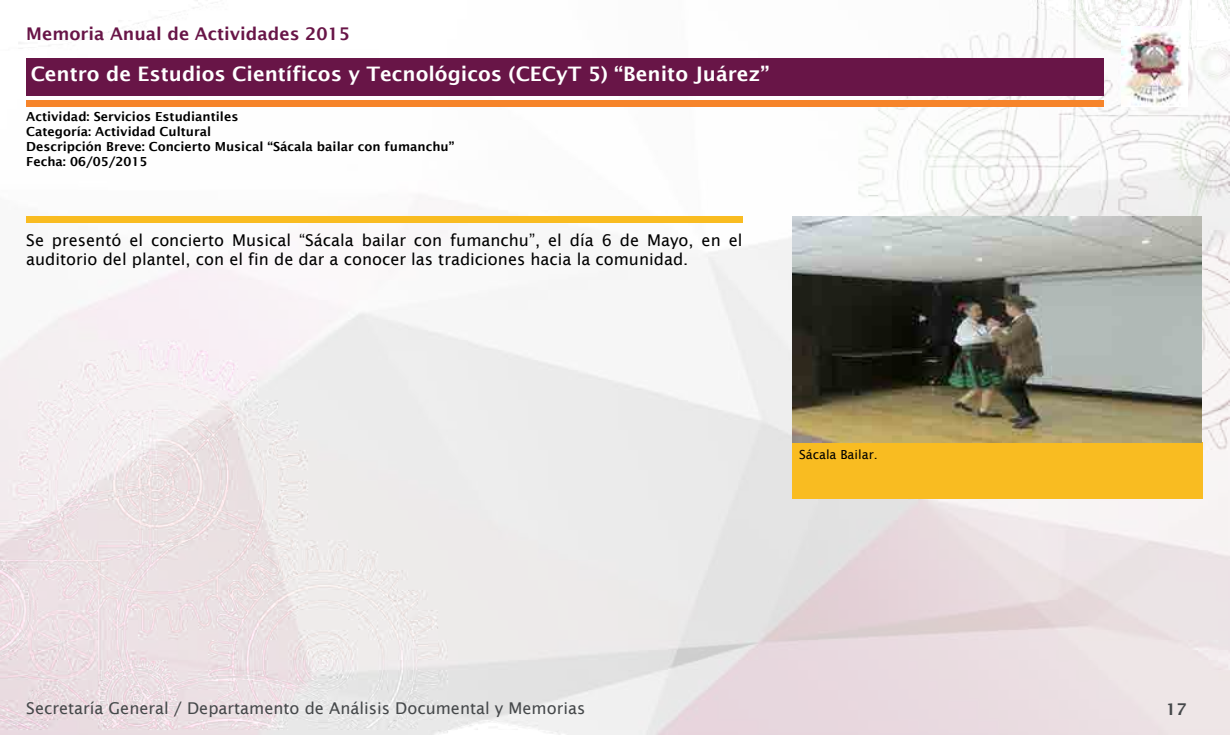
<style>
.page{position:relative;width:1230px;height:735px;background:#fff}
.page>*{position:absolute;margin:0;border:0;box-sizing:border-box;transform-origin:0 0}
.t1{font:600 20px "Lucida Sans";color:#fff}
.t2{font:600 17.5px "Lucida Sans";color:#681547}
.t3{font:16.25px/19.5px "Lucida Sans";color:#000}
.t4{font:16.25px "Lucida Sans";color:#45484a}
.t5{font:600 16.25px "Lucida Sans";color:#45484a}
.t6{font:600 12.5px/15px "Lucida Sans";color:#000}
.t7{font:12.5px "Lucida Sans";color:#000}
</style>
<div class="page">
<img style="left:0;top:0;width:1230px;height:735px">
<div style="left:26px;top:58px;width:1078px;height:38px;background:#681547"></div>
<div style="left:26px;top:216px;width:716px;height:7px;background:#f9bc21"></div>
<div style="left:26px;top:100px;width:1078px;height:6px;background:#f6842a"></div>
<img style="left:1121px;top:26px;width:67px;height:80px">
<div style="left:792px;top:443px;width:411px;height:56px;background:#f9bc21"></div>
<img style="left:792px;top:216px;width:410px;height:227px">
<p class="t2" style="left:26px;top:24px;width:325px">Memoria Anual de Actividades 2015</p>
<p class="t1" style="left:31px;top:63px;width:740px">Centro de Estudios Científicos y Tecnológicos (CECyT 5) “Benito Juárez”</p>
<p class="t6" style="left:26px;top:109px;width:430px">Actividad: Servicios Estudiantiles<br>Categoría: Actividad Cultural<br>Descripción Breve: Concierto Musical “Sácala bailar con fumanchu” Fecha: 06/05/2015</p>
<p class="t3" style="left:26px;top:230px;width:718px">Se presentó el concierto Musical “Sácala bailar con fumanchu”, el día 6 de Mayo, en el auditorio del plantel, con el fin de dar a conocer las tradiciones hacia la comunidad.</p>
<p class="t7" style="left:799px;top:447px;width:80px">Sácala Bailar.</p>
<p class="t4" style="left:26px;top:699px;width:561px">Secretaría General / Departamento de Análisis Documental y Memorias</p>
<p class="t5" style="left:1166px;top:700px;width:22px">17</p>
</div>
